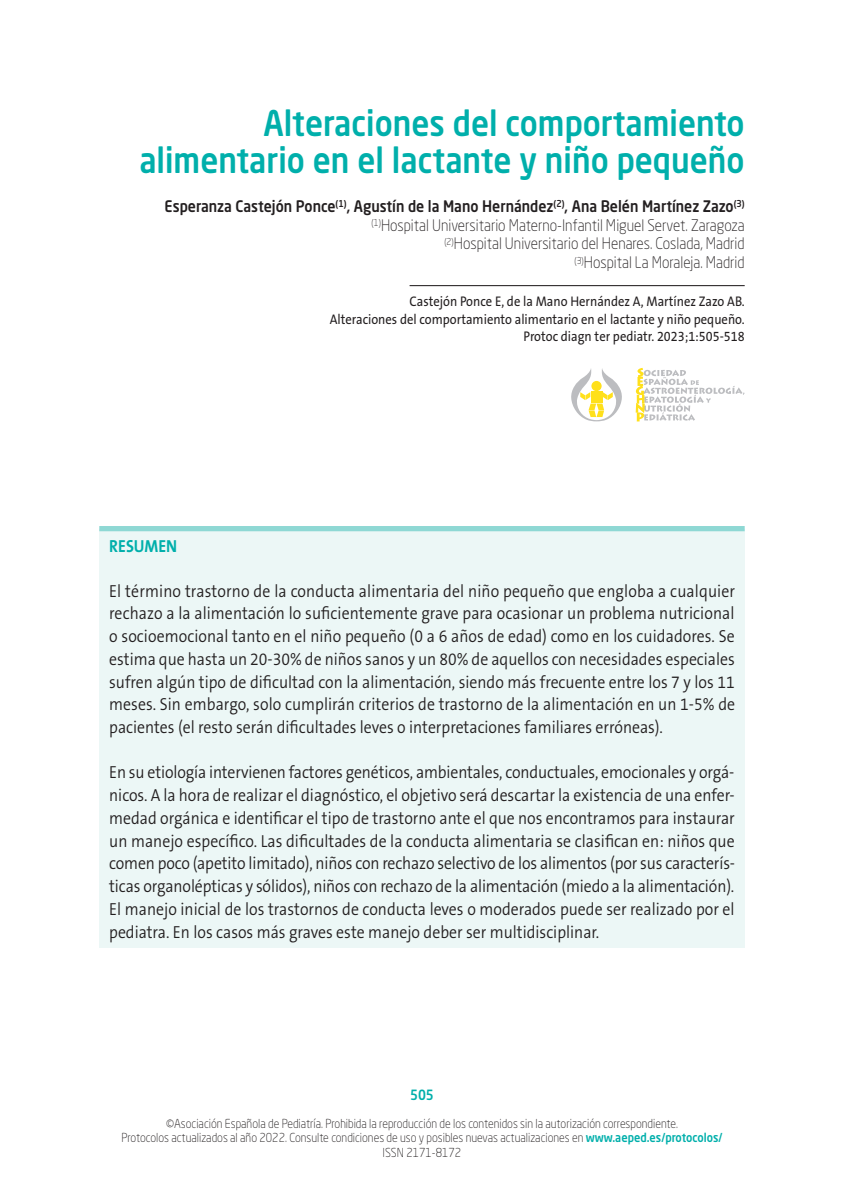
<style>
.page{position:relative;width:844px;height:1191px;background:#fff}
.page>*{position:absolute;margin:0;border:0;box-sizing:border-box;transform-origin:0 0}
.t1{font:500 35px/36.8px "Neo Sans Std";color:#00afab;text-align:right;scale:.9 1}
.t2{font:300 17.5px/22.8px "The Sans B W4";color:#231f20;text-align:justify;scale:.9 1}
.t3{font:700 17.5px "The Sans B W7";color:#00afab;scale:.9 1}
.t4{font:300 15.75px/18.9px "Neo Sans Std";color:#231f20;text-align:right;scale:.9 1}
.t5{font:14px/17.5px "The Sans B W5 Plain";color:#231f20;text-align:right;scale:.9 1}
.t6{font:500 14px "Neo Sans Std";color:#00afab;scale:.9 1}
.t7{font:300 12.25px/14.7px "Neo Sans Std";color:#231f20;text-align:center;scale:.9 1}
.s1{font-weight:500}
.s2{font-weight:500;color:#00afab}
</style>
<div class="page">
<hr style="left:409px;top:285px;width:335px;height:1px;background:#231f20">
<svg style="left:571px;top:368px;width:51px;height:53px"></svg>
<svg style="left:635px;top:368px;width:109px;height:53px"></svg>
<div style="left:99px;top:528px;width:645px;height:419px;background:#ecf7f6"></div>
<div style="left:99px;top:526px;width:645px;height:5px;background:#8ed8d4"></div>
<h1 class="t1" style="left:139px;top:104px;width:674px">Alteraciones del comportamiento alimentario en el lactante y niño pequeño</h1>
<p class="t4" style="left:164px;top:196px;width:646px"><span class="s1">Esperanza Castejón Ponce</span><sup>(1)</sup><span class="s1">, Agustín de la Mano Hernández</span><sup>(2)</sup><span class="s1">, Ana Belén Martínez Zazo</span><sup>(3) </sup><sup>(1)</sup>Hospital Universitario Materno-Infantil Miguel Servet. Zaragoza<br><sup>(2)</sup>Hospital Universitario del Henares. Coslada, Madrid<br><sup>(3)</sup>Hospital La Moraleja. Madrid</p>
<p class="t5" style="left:329px;top:292px;width:462px">Castejón Ponce E, de la Mano Hernández A, Martínez Zazo AB.<br>Alteraciones del comportamiento alimentario en el lactante y niño pequeño.<br>Protoc diagn ter pediatr. 2023;1:505-518</p>
<p class="t3" style="left:109px;top:534px;width:77px">RESUMEN</p>
<p class="t2" style="left:109px;top:579px;width:696px">El término trastorno de la conducta alimentaria del niño pequeño que engloba a cualquier rechazo a la alimentación lo suficientemente grave para ocasionar un problema nutricional o socioemocional tanto en el niño pequeño (0 a 6 años de edad) como en los cuidadores. Se estima que hasta un 20-30% de niños sanos y un 80% de aquellos con necesidades especiales sufren algún tipo de dificultad con la alimentación, siendo más frecuente entre los 7 y los 11 meses. Sin embargo, solo cumplirán criterios de trastorno de la alimentación en un 1-5% de pacientes (el resto serán dificultades leves o interpretaciones familiares erróneas).</p>
<p class="t2" style="left:109px;top:761px;width:696px">En su etiología intervienen factores genéticos, ambientales, conductuales, emocionales y orgá&shy;nicos. A la hora de realizar el diagnóstico, el objetivo será descartar la existencia de una enfer&shy;medad orgánica e identificar el tipo de trastorno ante el que nos encontramos para instaurar un manejo específico. Las dificultades de la conducta alimentaria se clasifican en: niños que comen poco (apetito limitado), niños con rechazo selectivo de los alimentos (por sus caracterís&shy;ticas organolépticas y sólidos), niños con rechazo de la alimentación (miedo a la alimentación).<br>El manejo inicial de los trastornos de conducta leves o moderados puede ser realizado por el pediatra. En los casos más graves este manejo deber ser multidisciplinar.</p>
<p class="t6" style="left:410px;top:1086px;width:28px">505</p>
<p class="t7" style="left:121px;top:1115px;width:669px">©Asociación Española de Pediatría. Prohibida la reproducción de los contenidos sin la autorización correspondiente.<br>Protocolos actualizados al año 2022. Consulte condiciones de uso y posibles nuevas actualizaciones en <span class="s2">www.aeped.es/protocolos/<br></span>ISSN 2171-8172</p>
</div>
